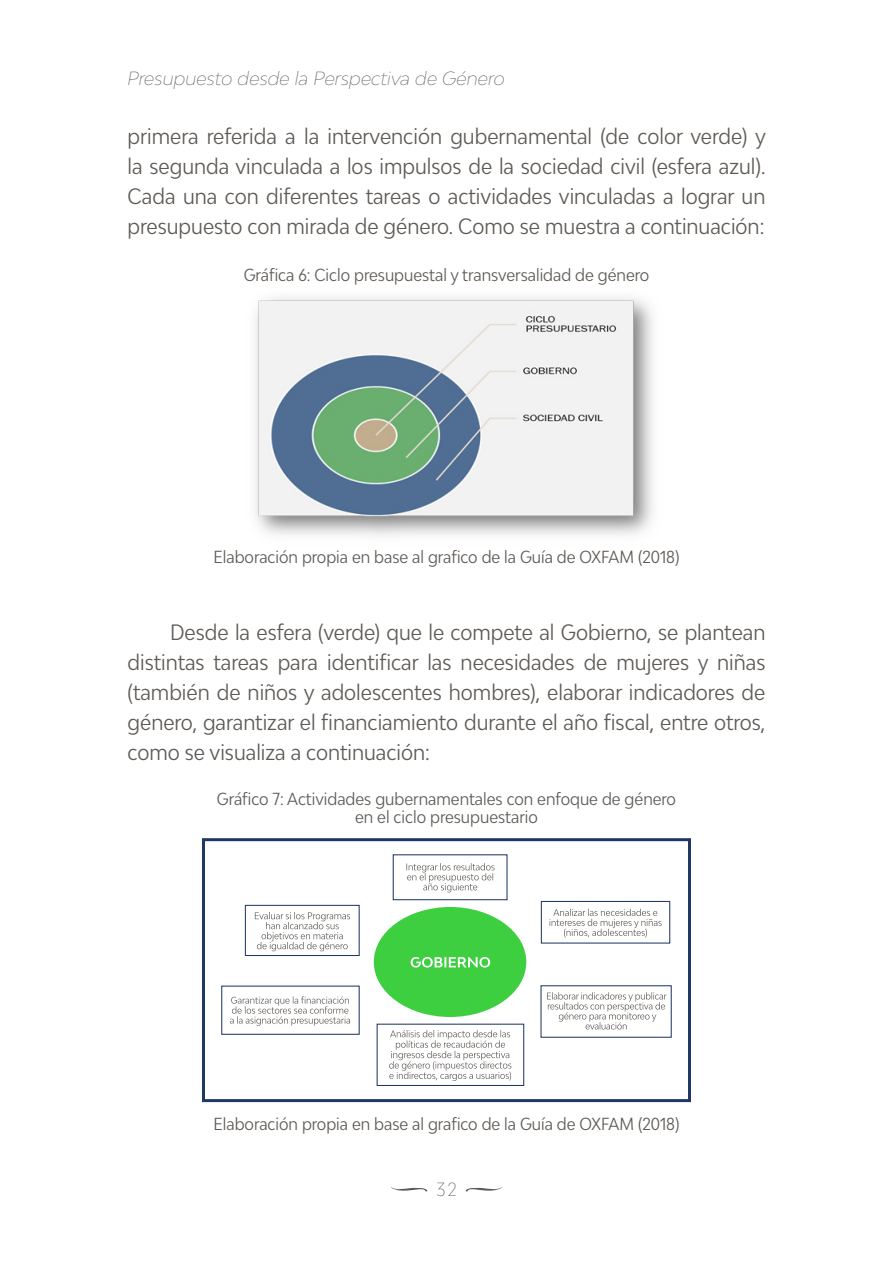
<style>
.page{position:relative;width:893px;height:1263px;background:#fff}
.page>*{position:absolute;margin:0;border:0;box-sizing:border-box;transform-origin:0 0}
._2021_Texto_interno{font:condensed 21px/30px "Bw Modelica";color:#5e5a55;text-align:justify}
.No_Spacing{font:italic 100 18px "Bw Modelica";color:#5e5a55}
._2021_Texto_interno-2{font:100 condensed 18px "Bw Modelica";color:#5e5a55}
._2021_Texto_interno-3{font:condensed 16.5px "Bw Modelica";color:#5e5a55}
</style>
<div class="page">
<svg style="left:391px;top:1187px;width:37px;height:5px"></svg>
<svg style="left:465px;top:1187px;width:37px;height:5px"></svg>
<img style="left:255px;top:297px;width:398px;height:239px">
<div style="left:202px;top:838px;width:489px;height:264px;border:3px solid #203864"></div>
<div style="left:541px;top:901px;width:129px;height:42px;border:1px solid #203864"></div>
<svg style="left:389px;top:1030px;width:122px;height:51px"></svg>
<div style="left:245px;top:905px;width:115px;height:51px;border:1px solid #203864"></div>
<div style="left:377px;top:1024px;width:147px;height:62px;border:1px solid #203864"></div>
<div style="left:221px;top:985px;width:139px;height:50px;border:1px solid #203864"></div>
<svg style="left:549px;top:909px;width:113px;height:28px"></svg>
<svg style="left:230px;top:996px;width:120px;height:30px"></svg>
<svg style="left:255px;top:912px;width:95px;height:39px"></svg>
<div style="left:374px;top:907px;width:152px;height:110px;background:#3dcf40;border-radius:50%"></div>
<div style="left:393px;top:854px;width:115px;height:46px;border:1px solid #203864"></div>
<div style="left:540px;top:985px;width:132px;height:53px;border:1px solid #203864"></div>
<svg style="left:411px;top:957px;width:79px;height:10px"></svg>
<svg style="left:547px;top:992px;width:120px;height:37px"></svg>
<svg style="left:406px;top:863px;width:89px;height:29px"></svg>
<p class="No_Spacing" style="left:128px;top:67px;width:379px">Presupuesto desde la Perspectiva de Género</p>
<p class="_2021_Texto_interno" style="left:128px;top:121px;width:640px">primera referida a la intervención gubernamental (de color verde) y la segunda vinculada a los impulsos de la sociedad civil (esfera azul).<br>Cada una con diferentes tareas o actividades vinculadas a lograr un presupuesto con mirada de género. Como se muestra a continuación:</p>
<p class="_2021_Texto_interno-3" style="left:244px;top:264px;width:407px">Gráfica 6: Ciclo presupuestal y transversalidad de género</p>
<p class="_2021_Texto_interno-3" style="left:214px;top:546px;width:467px">Elaboración propia en base al grafico de la Guía de OXFAM (2018)</p>
<p class="_2021_Texto_interno" style="left:128px;top:617px;width:639px;text-indent:43px">Desde la esfera (verde) que le compete al Gobierno, se plantean distintas tareas para identificar las necesidades de mujeres y niñas (también de niños y adolescentes hombres), elaborar indicadores de género, garantizar el financiamiento durante el año fiscal, entre otros, como se visualiza a continuación:</p>
<p class="_2021_Texto_interno-3" style="left:217px;top:788px;width:461px">Gráfico 7: Actividades gubernamentales con enfoque de género</p>
<p class="_2021_Texto_interno-3" style="left:355px;top:806px;width:184px">en el ciclo presupuestario</p>
<p class="_2021_Texto_interno-3" style="left:214px;top:1113px;width:467px">Elaboración propia en base al grafico de la Guía de OXFAM (2018)</p>
<p class="_2021_Texto_interno-2" style="left:436px;top:1177px;width:22px">32</p>
</div>
